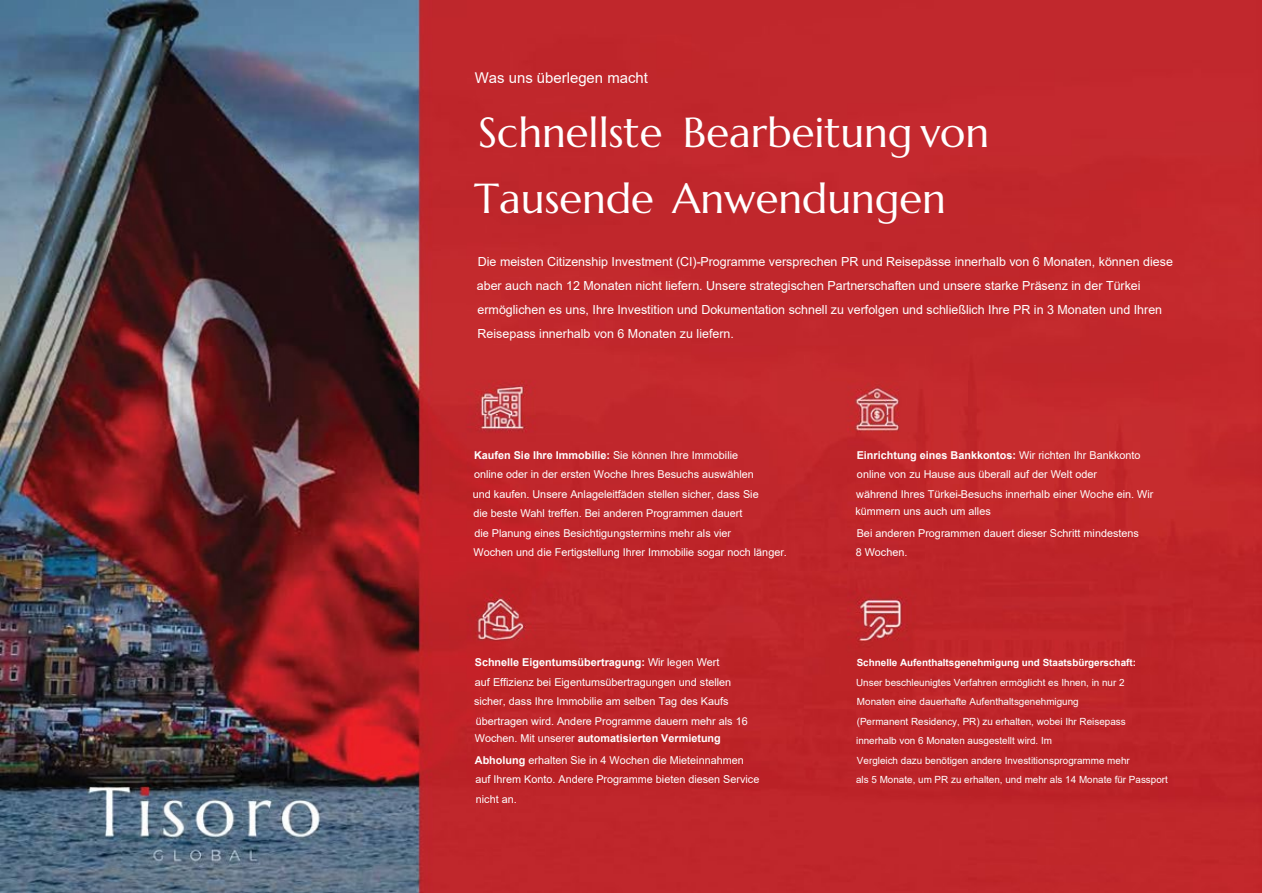
<style>
.page{position:relative;width:1262px;height:893px;background:#fff}
.page>*{position:absolute;margin:0;border:0;box-sizing:border-box;transform-origin:0 0}
.t1{font:41.85px/65.4px "Marcellus";color:#fff}
.t2{font:14.85px "Arial";color:#fff}
.t3{font:12.45px/24px "Arial";color:#fff}
.t4{font:10.8px/19.5px "Arial";color:#fff}
.t5{font:700 10.8px "Arial";color:#fff}
.t6{font:9.9px/19.5px "Arial";color:#fff}
.t7{font:700 9.9px "Arial";color:#fff}
.s1{font-weight:700}
.s2{font-weight:400}
</style>
<div class="page">
<img style="left:0;top:0;width:1262px;height:892px">
<h2 class="t2" style="left:475px;top:68px;width:174px">Was uns überlegen macht</h2>
<h1 class="t1" style="left:474px;top:100px;width:516px">Schnellste Bearbeitung von<br>Tausende Anwendungen</h1>
<p class="t3" style="left:477px;top:250px;width:697px">Die meisten Citizenship Investment (CI)-Programme versprechen PR und Reisepässe innerhalb von 6 Monaten, können diese aber auch nach 12 Monaten nicht liefern. Unsere strategischen Partnerschaften und unsere starke Präsenz in der Türkei ermöglichen es uns, Ihre Investition und Dokumentation schnell zu verfolgen und schließlich Ihre PR in 3 Monaten und Ihren Reisepass innerhalb von 6 Monaten zu liefern.</p>
<p class="t4" style="left:473px;top:445px;width:315px"><span class="s1">Kaufen Sie Ihre Immobilie:</span> Sie können Ihre Immobilie<br>online oder in der ersten Woche Ihres Besuchs auswählen<br>und kaufen. Unsere Anlageleitfäden stellen sicher, dass Sie<br>die beste Wahl treffen. Bei anderen Programmen dauert<br>die Planung eines Besichtigungstermins mehr als vier<br>Wochen und die Fertigstellung Ihrer Immobilie sogar noch länger.</p>
<p class="t4" style="left:474px;top:652px;width:275px"><span class="s1">Schnelle Eigentumsübertragung:</span> Wir legen Wert<br>auf Effizienz bei Eigentumsübertragungen und stellen sicher, dass Ihre Immobilie am selben Tag des Kaufs übertragen wird. Andere Programme dauern mehr als 16</p>
<p class="t5" style="left:475px;top:730px;width:247px"><span class="s2">Wochen. Mit unserer</span> automatisierten Vermietung</p>
<p class="t4" style="left:475px;top:750px;width:286px"><span class="s1">Abholung</span> erhalten Sie in 4 Wochen die Mieteinnahmen auf Ihrem Konto. Andere Programme bieten diesen Service nicht an.</p>
<p class="t4" style="left:856px;top:445px;width:299px"><span class="s1">Einrichtung eines Bankkontos:</span> Wir richten Ihr Bankkonto online von zu Hause aus überall auf der Welt oder<br>während Ihres Türkei-Besuchs innerhalb einer Woche ein. Wir</p>
<p class="t4" style="left:855px;top:501px;width:137px">kümmern uns auch um alles</p>
<p class="t4" style="left:855px;top:523px;width:285px">Bei anderen Programmen dauert dieser Schritt mindestens<br>8 Wochen.</p>
<p class="t7" style="left:856px;top:656px;width:281px">Schnelle Aufenthaltsgenehmigung und Staatsbürgerschaft:</p>
<p class="t6" style="left:856px;top:672px;width:313px">Unser beschleunigtes Verfahren ermöglicht es Ihnen, in nur 2<br>Monaten eine dauerhafte Aufenthaltsgenehmigung<br>(Permanent Residency, PR) zu erhalten, wobei Ihr Reisepass innerhalb von 6 Monaten ausgestellt wird. Im<br>Vergleich dazu benötigen andere Investitionsprogramme mehr<br>als 5 Monate, um PR zu erhalten, und mehr als 14 Monate für Passport</p>
</div>
